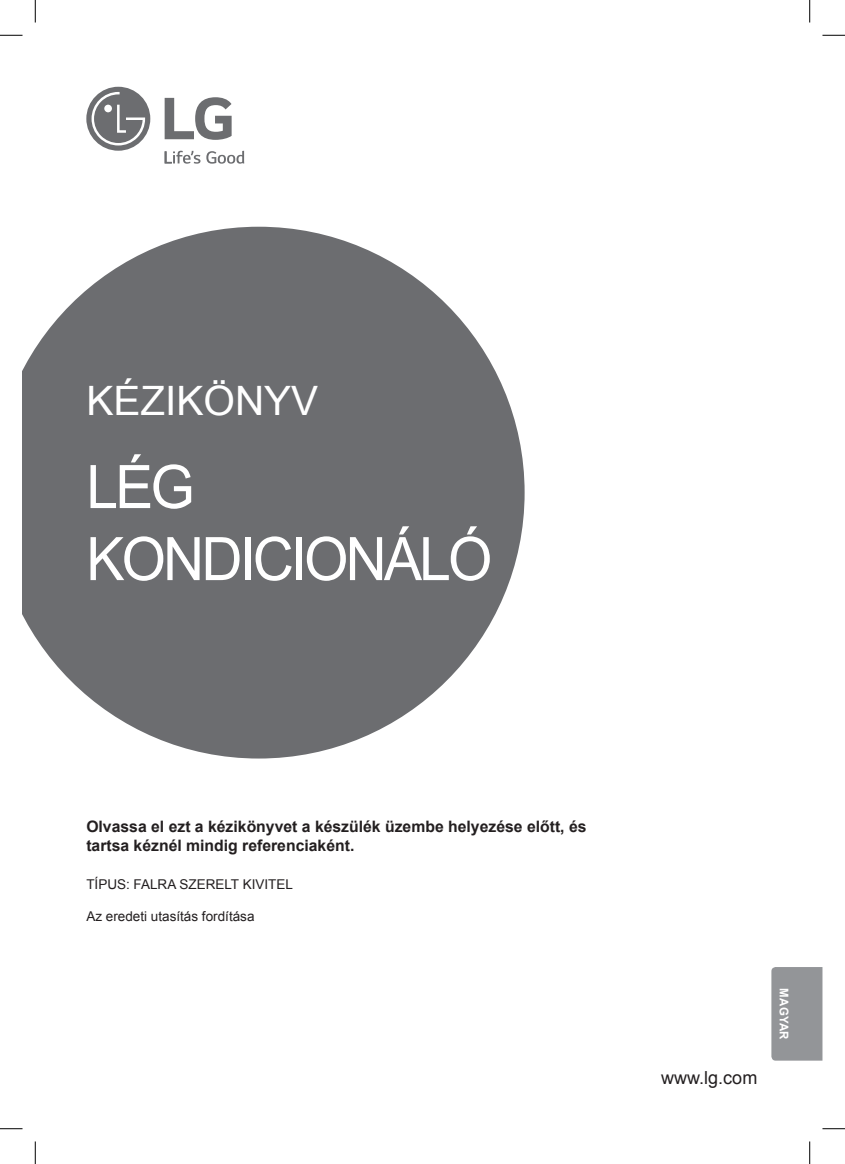
<style>
.page{position:relative;width:845px;height:1164px;background:#fff}
.page>*{position:absolute;margin:0;border:0;box-sizing:border-box;transform-origin:0 0}
.cella_layout{font:60px/72px "Arial";letter-spacing:-.05em;color:#fff;scale:.95 1}
.cella_layout-2{font:40.5px "Arial";color:#fff}
.cella_layout-3{font:18px "Arial";color:#231f20}
.cella_layout-4{font:700 15.75px/18.9px "Arial";color:#231f20}
.cella_layout-5{font:13.5px "Arial";color:#231f20}
.t1{font:700 12px "Arial";letter-spacing:.035em;color:#fff;scale:.95 1}
</style>
<div class="page">
<svg style="left:22px;top:227px;width:502px;height:531px;fill:#6c6d70"></svg>
<div style="left:771px;top:967px;width:51px;height:93px;background:#939598"></div>
<div style="left:86px;top:87px;width:64px;height:64px;background:#6c6d70;border-radius:50%"></div>
<svg style="left:91px;top:92px;width:54px;height:53px"></svg>
<svg style="left:165px;top:151px;width:35px;height:13px"></svg>
<svg style="left:206px;top:151px;width:38px;height:13px"></svg>
<svg style="left:165px;top:97px;width:66px;height:43px"></svg>
<svg style="left:0;top:35px;width:22px;height:1px"></svg>
<svg style="left:822px;top:35px;width:22px;height:1px"></svg>
<svg style="left:0;top:1128px;width:22px;height:1px"></svg>
<svg style="left:822px;top:1128px;width:22px;height:1px"></svg>
<svg style="left:35px;top:0;width:1px;height:23px"></svg>
<svg style="left:35px;top:1141px;width:1px;height:22px"></svg>
<svg style="left:809px;top:0;width:1px;height:23px"></svg>
<svg style="left:809px;top:1141px;width:1px;height:22px"></svg>
<p class="cella_layout-2" style="left:86px;top:372px;width:233px">KÉZIKÖNYV</p>
<p class="cella_layout" style="left:86px;top:450px;width:429px">LÉG<br>KONDICIONÁLÓ</p>
<p class="cella_layout-4" style="left:86px;top:817px;width:501px">Olvassa el ezt a kézikönyvet a készülék üzembe helyezése előtt, és tartsa kéznél mindig referenciaként.</p>
<p class="cella_layout-5" style="left:86px;top:874px;width:208px">TÍPUS: FALRA SZERELT KIVITEL</p>
<p class="cella_layout-5" style="left:86px;top:907px;width:170px">Az eredeti utasítás fordítása</p>
<p class="cella_layout-3" style="left:661px;top:1065px;width:98px">www.lg.com</p>
<p class="t1" style="left:792px;top:987px;width:56px;rotate:90deg">MAGYAR</p>
</div>
